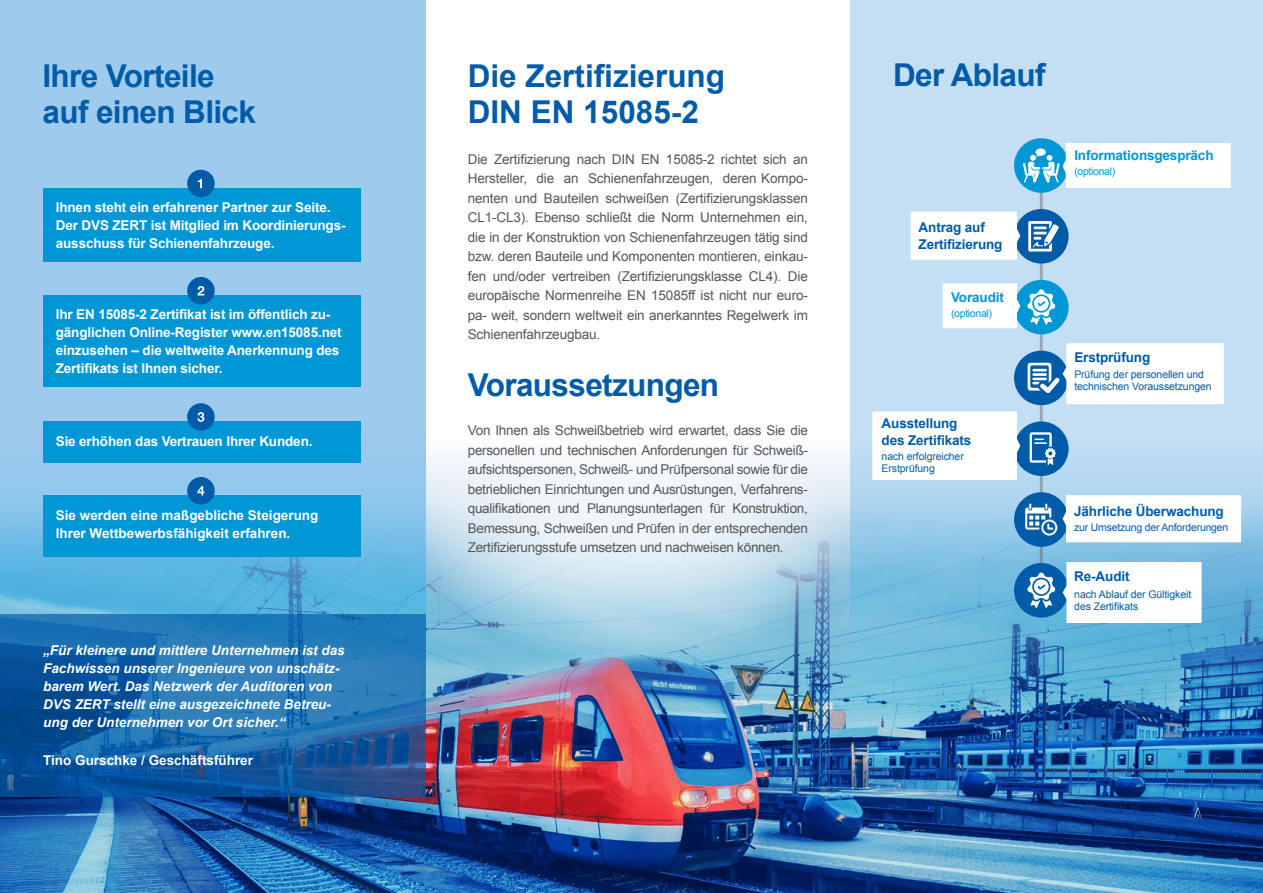
<style>
.page{position:relative;width:1263px;height:893px;background:#fff}
.page>*{position:absolute;margin:0;border:0;box-sizing:border-box;transform-origin:0 0}
.t1{font:700 31.5px/36px "Arial";letter-spacing:-.02em;color:#005ca9}
.t2{font:700 31.5px/36px "Arial";color:#005ca9}
.t3{font:13.5px/19.5px "Arial";letter-spacing:-.015em;color:#565656;text-align:justify}
.t4{font:700 13.5px/18px "Arial";letter-spacing:-.01em;color:#fff}
.t5{font:italic 700 13.5px/18px "Arial";color:#fff}
.t6{font:700 13.5px/16.5px "Arial";letter-spacing:-.01em;color:#005ca9}
.t7{font:700 13.5px "Arial";letter-spacing:-.01em;color:#0097d7}
.t8{font:10.5px/12px "Arial";letter-spacing:-.01em;color:#005ca9}
.t9{font:10.5px "Arial";letter-spacing:-.03em;color:#0097d7}
</style>
<div class="page">
<div style="left:0;top:0;width:425px;height:893px;background:#9dcaed"></div>
<div style="left:850px;top:0;width:413px;height:893px;background:#c4dff4"></div>
<img style="left:0;top:378px;width:1263px;height:515px">
<svg style="left:421px;top:398px;width:421px;height:270px"></svg>
<div style="left:43px;top:495px;width:317px;height:62px;background:#0097d7"></div>
<div style="left:187px;top:477px;width:28px;height:27px;background:#005ca9;border-radius:50%"></div>
<svg style="left:197px;top:486px;width:7px;height:9px"></svg>
<hr style="left:1040px;top:166px;width:3px;height:429px;background:#565656">
<div style="left:1014px;top:492px;width:54px;height:55px;background:#005ca9;border-radius:50%"></div>
<svg style="left:1025px;top:503px;width:32px;height:33px"></svg>
<div style="left:1014px;top:421px;width:54px;height:55px;background:#005ca9;border-radius:50%"></div>
<svg style="left:1030px;top:432px;width:26px;height:33px"></svg>
<div style="left:1014px;top:138px;width:54px;height:55px;background:#0097d7;border-radius:50%"></div>
<svg style="left:1023px;top:143px;width:208px;height:45px;background:#d9eff9"></svg>
<div style="left:1014px;top:209px;width:54px;height:55px;background:#005ca9;border-radius:50%"></div>
<svg style="left:1028px;top:221px;width:31px;height:31px"></svg>
<div style="left:1014px;top:563px;width:54px;height:55px;background:#005ca9;border-radius:50%"></div>
<svg style="left:1027px;top:573px;width:28px;height:35px"></svg>
<div style="left:910px;top:212px;width:110px;height:48px;background:#fff"></div>
<div style="left:1014px;top:280px;width:54px;height:54px;background:#0097d7;border-radius:50%"></div>
<svg style="left:1027px;top:289px;width:28px;height:36px"></svg>
<div style="left:1014px;top:351px;width:54px;height:54px;background:#005ca9;border-radius:50%"></div>
<div style="left:1063px;top:562px;width:138px;height:61px;background:#fff"></div>
<div style="left:872px;top:412px;width:148px;height:68px;background:#fff"></div>
<div style="left:1063px;top:495px;width:178px;height:47px;background:#fff"></div>
<div style="left:943px;top:283px;width:77px;height:45px;background:#fff"></div>
<svg style="left:1027px;top:343px;width:197px;height:61px;background:#deeaf4"></svg>
<div style="left:43px;top:188px;width:317px;height:73px;background:#0097d7"></div>
<div style="left:187px;top:170px;width:28px;height:27px;background:#005ca9;border-radius:50%"></div>
<svg style="left:198px;top:179px;width:4px;height:9px"></svg>
<div style="left:43px;top:295px;width:317px;height:92px;background:#0097d7"></div>
<div style="left:43px;top:421px;width:317px;height:42px;background:#0097d7"></div>
<div style="left:187px;top:403px;width:28px;height:28px;background:#005ca9;border-radius:50%"></div>
<svg style="left:197px;top:412px;width:7px;height:10px"></svg>
<svg style="left:0;top:614px;width:425px;height:183px;background:#1a66a8"></svg>
<div style="left:187px;top:277px;width:28px;height:27px;background:#005ca9;border-radius:50%"></div>
<svg style="left:197px;top:286px;width:7px;height:9px"></svg>
<h1 class="t1" style="left:43px;top:59px;width:215px">Ihre Vorteile auf einen Blick</h1>
<h1 class="t1" style="left:893px;top:58px;width:154px">Der Ablauf</h1>
<h1 class="t2" style="left:468px;top:59px;width:259px">Die Zertifizierung<br>DIN EN 15085-2</h1>
<p class="t3" style="left:468px;top:150px;width:342px">Die Zertifizierung nach DIN EN 15085-2 richtet sich an Hersteller, die an Schienenfahrzeugen, deren Kompo&shy;nenten und Bauteilen schweißen (Zertifizierungsklassen CL1-CL3). Ebenso schließt die Norm Unternehmen ein, die in der Konstruktion von Schienenfahrzeugen tätig sind bzw. deren Bauteile und Komponenten montieren, einkau&shy;fen und/oder vertreiben (Zertifizierungsklasse CL4). Die europäische Normenreihe EN 15085ff ist nicht nur euro&shy;pa- weit, sondern weltweit ein anerkanntes Regelwerk im Schienenfahrzeugbau.</p>
<h1 class="t1" style="left:468px;top:368px;width:253px">Voraussetzungen</h1>
<p class="t3" style="left:468px;top:421px;width:342px">Von Ihnen als Schweißbetrieb wird erwartet, dass Sie die personellen und technischen Anforderungen für Schweiß&shy;aufsichtspersonen, Schweiß- und Prüfpersonal sowie für die betrieblichen Einrichtungen und Ausrüstungen, Verfahrens&shy;qualifikationen und Planungsunterlagen für Konstruktion, Bemessung, Schweißen und Prüfen in der entsprechenden Zertifizierungsstufe umsetzen und nachweisen können.</p>
<p class="t4" style="left:56px;top:199px;width:291px">Ihnen steht ein erfahrener Partner zur Seite.<br>Der DVS ZERT ist Mitglied im Koordinierungs&shy;ausschuss für Schienenfahrzeuge.</p>
<p class="t6" style="left:919px;top:219px;width:85px">Antrag auf<br>Zertifizierung</p>
<p class="t7" style="left:951px;top:288px;width:54px">Voraudit</p>
<p class="t9" style="left:951px;top:307px;width:42px">(optional)</p>
<p class="t4" style="left:56px;top:306px;width:287px">Ihr EN 15085-2 Zertifikat ist im öffentlich zu&shy;gänglichen Online-Register www.en15085.net einzusehen – die weltweite Anerkennung des Zertifikats ist Ihnen sicher.</p>
<p class="t6" style="left:882px;top:416px;width:91px">Ausstellung des Zertifikats</p>
<p class="t8" style="left:882px;top:450px;width:84px">nach erfolgreicher<br>Erstprüfung</p>
<p class="t4" style="left:56px;top:433px;width:258px">Sie erhöhen das Vertrauen Ihrer Kunden.</p>
<p class="t4" style="left:56px;top:507px;width:264px">Sie werden eine maßgebliche Steigerung<br>Ihrer Wettbewerbsfähigkeit erfahren.</p>
<p class="t5" style="left:43px;top:642px;width:303px">„Für kleinere und mittlere Unternehmen ist das Fachwissen unserer Ingenieure von unschätz&shy;barem Wert. Das Netzwerk der Auditoren von DVS ZERT stellt eine ausgezeichnete Betreu&shy;ung der Unternehmen vor Ort sicher.“</p>
<p class="t4" style="left:43px;top:752px;width:211px">Tino Gurschke / Geschäftsführer</p>
<p class="t7" style="left:1074px;top:146px;width:141px">Informationsgespräch</p>
<p class="t9" style="left:1074px;top:165px;width:42px">(optional)</p>
<p class="t6" style="left:1074px;top:349px;width:77px">Erstprüfung</p>
<p class="t8" style="left:1074px;top:369px;width:139px">Prüfung der personellen und technischen Voraussetzungen</p>
<p class="t6" style="left:1074px;top:503px;width:151px">Jährliche Überwachung</p>
<p class="t8" style="left:1074px;top:521px;width:156px">zur Umsetzung der Anforderungen</p>
<p class="t6" style="left:1074px;top:569px;width:57px">Re-Audit</p>
<p class="t8" style="left:1074px;top:588px;width:119px">nach Ablauf der Gültigkeit des Zertifikats</p>
</div>
